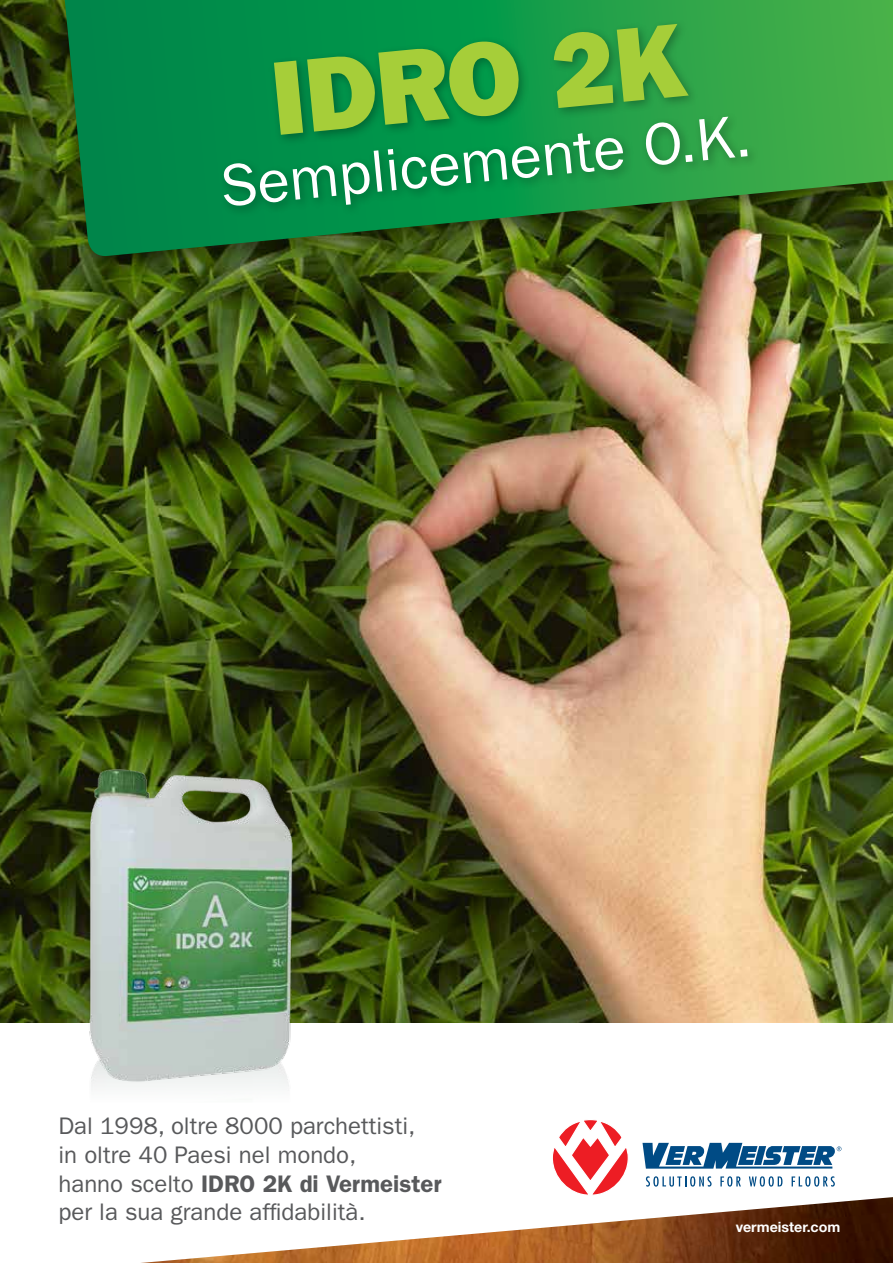
<style>
.page{position:relative;width:893px;height:1263px;background:#fff}
.page>*{position:absolute;margin:0;border:0;box-sizing:border-box;transform-origin:0 0}
.t1{font:105.45px "ITC Franklin Gothic Std Hvy";color:#a6ce39}
.t2{font:60px "Franklin Gothic LT";color:#fff}
.t3{font:24px/28.8px "Franklin Gothic LT";color:#58595b}
.t4{font:700 14.25px "Helvetica Neue LT Std";color:#fff}
.s1{font-weight:600}
</style>
<div class="page">
<img style="left:0;top:0;width:893px;height:1023px">
<div style="left:44px;top:0;width:849px;height:280px;background:#000;opacity:.5"></div>
<svg style="left:65px;top:0;width:828px;height:258px;background:#24833a"></svg>
<img style="left:311px;top:1197px;width:582px;height:66px">
<svg style="left:553px;top:1120px;width:75px;height:75px"></svg>
<svg style="left:642px;top:1143px;width:199px;height:25px"></svg>
<svg style="left:646px;top:1176px;width:66px;height:10px"></svg>
<svg style="left:720px;top:1176px;width:21px;height:10px"></svg>
<svg style="left:749px;top:1176px;width:33px;height:10px"></svg>
<svg style="left:792px;top:1176px;width:43px;height:10px"></svg>
<div style="left:218px;top:18px;width:541px;height:199px;background:#000;opacity:.3"></div>
<img style="left:141px;top:1248px;width:170px;height:15px">
<img style="left:69px;top:757px;width:269px;height:331px">
<h1 class="t1" style="left:266px;top:36px;width:416px;rotate:-5deg">IDRO 2K</h1>
<h2 class="t2" style="left:217px;top:150px;width:535px;rotate:-5deg">Semplicemente O.K.</h2>
<p class="t3" style="left:58px;top:1112px;width:385px">Dal 1998, oltre 8000 parchettisti,<br>in oltre 40 Paesi nel mondo,<br>hanno scelto <span class="s1">IDRO 2K di Vermeister </span>per la sua grande affidabilità.</p>
<p class="t4" style="left:736px;top:1218px;width:106px">vermeister.com</p>
</div>
